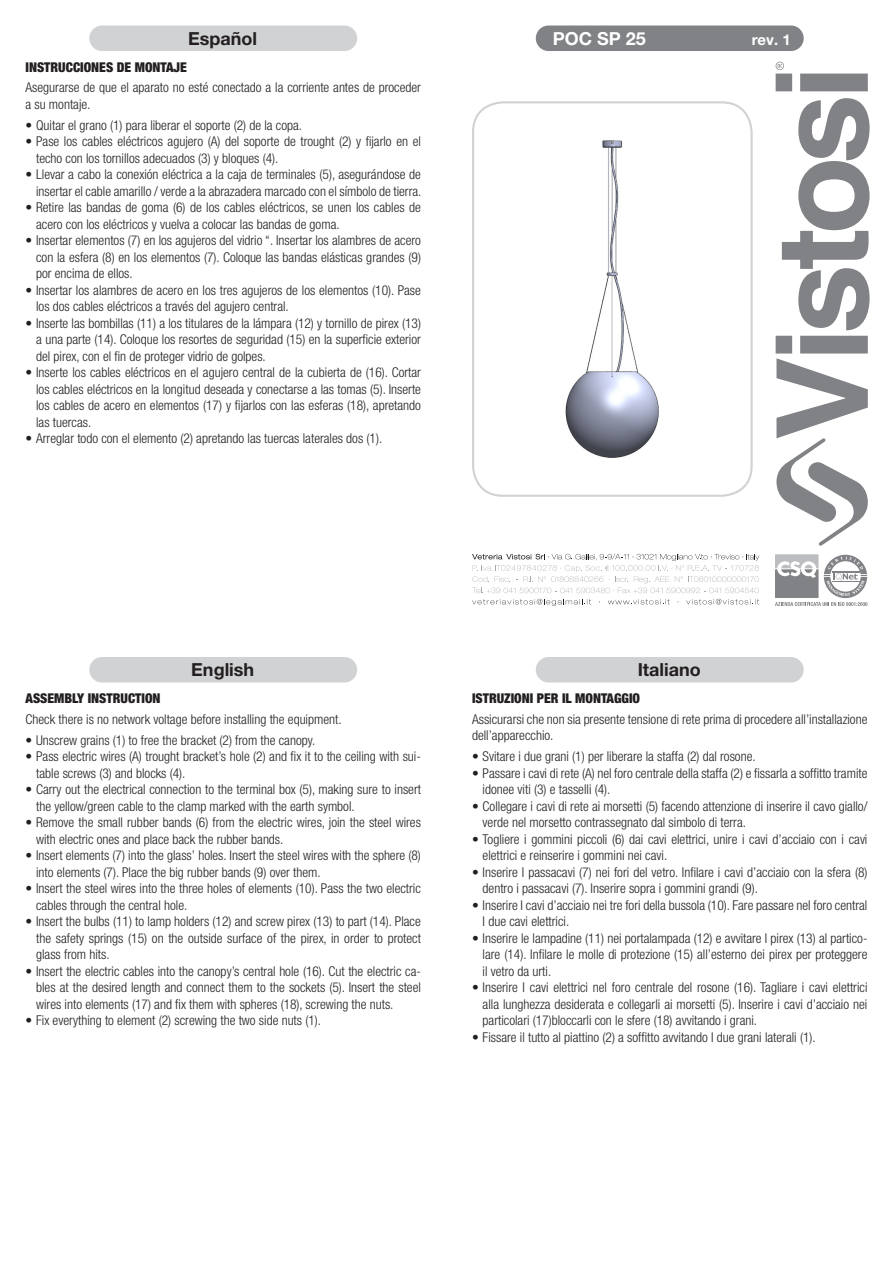
<style>
.page{position:relative;width:893px;height:1263px;background:#fff}
.page>*{position:absolute;margin:0;border:0;box-sizing:border-box;transform-origin:0 0}
.t1{font:700 18px "Helvetica Neue LT Pro";color:#231f20}
.t2{font:700 18px "Helvetica Neue LT Pro";color:#fff}
.t3{font:700 15px "Helvetica Neue LT Pro";color:#fff}
.t4{font:300 condensed 13.5px/16.5px "Helvetica Neue LT Pro";color:#231f20}
.s1{font-weight:900}
</style>
<div class="page">
<div style="left:89px;top:26px;width:268px;height:25px;background:#d1d2d4;border-radius:13px"></div>
<div style="left:89px;top:657px;width:268px;height:25px;background:#d1d2d4;border-radius:13px"></div>
<div style="left:536px;top:657px;width:268px;height:25px;background:#d1d2d4;border-radius:13px"></div>
<div style="left:536px;top:26px;width:268px;height:25px;background:#808285;border-radius:13px"></div>
<svg style="left:776px;top:336px;width:92px;height:210px"></svg>
<svg style="left:782px;top:98px;width:88px;height:232px"></svg>
<svg style="left:776px;top:62px;width:92px;height:29px"></svg>
<svg style="left:775px;top:554px;width:92px;height:52px"></svg>
<img style="left:565px;top:140px;width:94px;height:318px">
<div style="left:472px;top:101px;width:281px;height:396px;border:2px solid #d1d2d4;border-radius:30px"></div>
<svg style="left:472px;top:554px;width:287px;height:39px"></svg>
<svg style="left:472px;top:599px;width:119px;height:7px"></svg>
<svg style="left:608px;top:599px;width:61px;height:6px"></svg>
<svg style="left:686px;top:599px;width:73px;height:6px"></svg>
<p class="t1" style="left:188px;top:27px;width:70px">Español</p>
<p class="t4" style="left:26px;top:56px;width:397px;line-height:20.7px"><span class="s1">INSTRUCCIONES DE MONTAJE<br></span>Asegurarse de que el aparato no esté conectado a la corriente antes de proceder</p>
<p class="t4" style="left:26px;top:96px;width:66px">a su montaje.</p>
<p class="t4" style="left:26px;top:116px;width:278px">• Quitar el grano (1) para liberar el soporte (2) de la copa.</p>
<p class="t4" style="left:36px;top:133px;width:386px;text-indent:-11px">• Pase los cables eléctricos agujero (A) del soporte de trought (2) y fijarlo en el techo con los tornillos adecuados (3) y bloques (4).</p>
<p class="t4" style="left:26px;top:166px;width:397px;text-align:right">• Llevar a cabo la conexión eléctrica a la caja de terminales (5), asegurándose de insertar el cable amarillo / verde a la abrazadera marcado con el símbolo de tierra.</p>
<p class="t4" style="left:36px;top:199px;width:386px;text-indent:-11px">• Retire las bandas de goma (6) de los cables eléctricos, se unen los cables de acero con los eléctricos y vuelva a colocar las bandas de goma.</p>
<p class="t4" style="left:36px;top:232px;width:386px;text-align:justify;text-indent:-11px">• Insertar elementos (7) en los agujeros del vidrio “. Insertar los alambres de acero con la esfera (8) en los elementos (7). Coloque las bandas elásticas grandes (9) por encima de ellos.</p>
<p class="t4" style="left:36px;top:282px;width:386px;text-indent:-11px">• Insertar los alambres de acero en los tres agujeros de los elementos (10). Pase los dos cables eléctricos a través del agujero central.</p>
<p class="t4" style="left:36px;top:315px;width:386px;text-align:justify;text-indent:-11px">• Inserte las bombillas (11) a los titulares de la lámpara (12) y tornillo de pirex (13) a una parte (14). Coloque los resortes de seguridad (15) en la superficie exterior del pirex, con el fin de proteger vidrio de golpes.</p>
<p class="t4" style="left:36px;top:364px;width:386px;text-align:justify;text-indent:-11px">• Inserte los cables eléctricos en el agujero central de la cubierta de (16). Cortar los cables eléctricos en la longitud deseada y conectarse a las tomas (5). Inserte los cables de acero en elementos (17) y fijarlos con las esferas (18), apretando las tuercas.</p>
<p class="t4" style="left:26px;top:430px;width:358px">• Arreglar todo con el elemento (2) apretando las tuercas laterales dos (1).</p>
<p class="t2" style="left:553px;top:27px;width:95px">POC SP 25</p>
<p class="t3" style="left:752px;top:30px;width:40px">rev. 1</p>
<p class="t1" style="left:191px;top:659px;width:64px">English</p>
<p class="t4" style="left:26px;top:688px;width:318px;line-height:20.7px"><span class="s1">ASSEMBLY INSTRUCTION<br></span>Check there is no network voltage before installing the equipment.</p>
<p class="t4" style="left:26px;top:731px;width:291px">• Unscrew grains (1) to free the bracket (2) from the canopy.</p>
<p class="t4" style="left:36px;top:748px;width:386px;text-indent:-11px">• Pass electric wires (A) trought bracket’s hole (2) and fix it to the ceiling with sui&shy;table screws (3) and blocks (4).</p>
<p class="t4" style="left:36px;top:781px;width:386px;text-indent:-11px">• Carry out the electrical connection to the terminal box (5), making sure to insert the yellow/green cable to the clamp marked with the earth symbol.</p>
<p class="t4" style="left:36px;top:814px;width:386px;text-indent:-11px">• Remove the small rubber bands (6) from the electric wires, join the steel wires with electric ones and place back the rubber bands.</p>
<p class="t4" style="left:36px;top:847px;width:386px;text-indent:-11px">• Insert elements (7) into the glass’ holes. Insert the steel wires with the sphere (8) into elements (7). Place the big rubber bands (9) over them.</p>
<p class="t4" style="left:36px;top:880px;width:386px;text-indent:-11px">• Insert the steel wires into the three holes of elements (10). Pass the two electric cables through the central hole.</p>
<p class="t4" style="left:36px;top:913px;width:386px;text-align:justify;text-indent:-11px">• Insert the bulbs (11) to lamp holders (12) and screw pirex (13) to part (14). Place the safety springs (15) on the outside surface of the pirex, in order to protect glass from hits.</p>
<p class="t4" style="left:36px;top:962px;width:386px;text-align:justify;text-indent:-11px">• Insert the electric cables into the canopy’s central hole (16). Cut the electric ca&shy;bles at the desired length and connect them to the sockets (5). Insert the steel wires into elements (17) and fix them with spheres (18), screwing the nuts.</p>
<p class="t4" style="left:26px;top:1012px;width:297px">• Fix everything to element (2) screwing the two side nuts (1).</p>
<p class="t1" style="left:638px;top:659px;width:65px">Italiano</p>
<p class="t4" style="left:472px;top:688px;width:397px;line-height:20.7px"><span class="s1">ISTRUZIONI PER IL MONTAGGIO<br></span>Assicurarsi che non sia presente tensione di rete prima di procedere all’installazione</p>
<p class="t4" style="left:472px;top:727px;width:83px">dell’apparecchio.</p>
<p class="t4" style="left:472px;top:748px;width:285px">• Svitare i due grani (1) per liberare la staffa (2) dal rosone.</p>
<p class="t4" style="left:483px;top:764px;width:386px;text-indent:-11px">• Passare i cavi di rete (A) nel foro centrale della staffa (2) e fissarla a soffitto tramite idonee viti (3) e tasselli (4).</p>
<p class="t4" style="left:483px;top:797px;width:386px;text-indent:-11px">• Collegare i cavi di rete ai morsetti (5) facendo attenzione di inserire il cavo giallo/ verde nel morsetto contrassegnato dal simbolo di terra.</p>
<p class="t4" style="left:483px;top:830px;width:386px;text-indent:-11px">• Togliere i gommini piccoli (6) dai cavi elettrici, unire i cavi d’acciaio con i cavi elettrici e reinserire i gommini nei cavi.</p>
<p class="t4" style="left:483px;top:863px;width:386px;text-indent:-11px">• Inserire I passacavi (7) nei fori del vetro. Infilare i cavi d’acciaio con la sfera (8) dentro i passacavi (7). Inserire sopra i gommini grandi (9).</p>
<p class="t4" style="left:483px;top:896px;width:386px;text-indent:-11px">• Inserire I cavi d’acciaio nei tre fori della bussola (10). Fare passare nel foro central<br>I due cavi elettrici.</p>
<p class="t4" style="left:483px;top:929px;width:386px;text-align:justify;text-indent:-11px">• Inserire le lampadine (11) nei portalampada (12) e avvitare I pirex (13) al partico&shy;lare (14). Infilare le molle di protezione (15) all’esterno dei pirex per proteggere il vetro da urti.</p>
<p class="t4" style="left:483px;top:979px;width:386px;text-align:justify;text-indent:-11px">• Inserire I cavi elettrici nel foro centrale del rosone (16). Tagliare i cavi elettrici alla lunghezza desiderata e collegarli ai morsetti (5). Inserire i cavi d’acciaio nei particolari (17)bloccarli con le sfere (18) avvitando i grani.</p>
<p class="t4" style="left:472px;top:1028px;width:345px">• Fissare il tutto al piattino (2) a soffitto avvitando I due grani laterali (1).</p>
</div>
